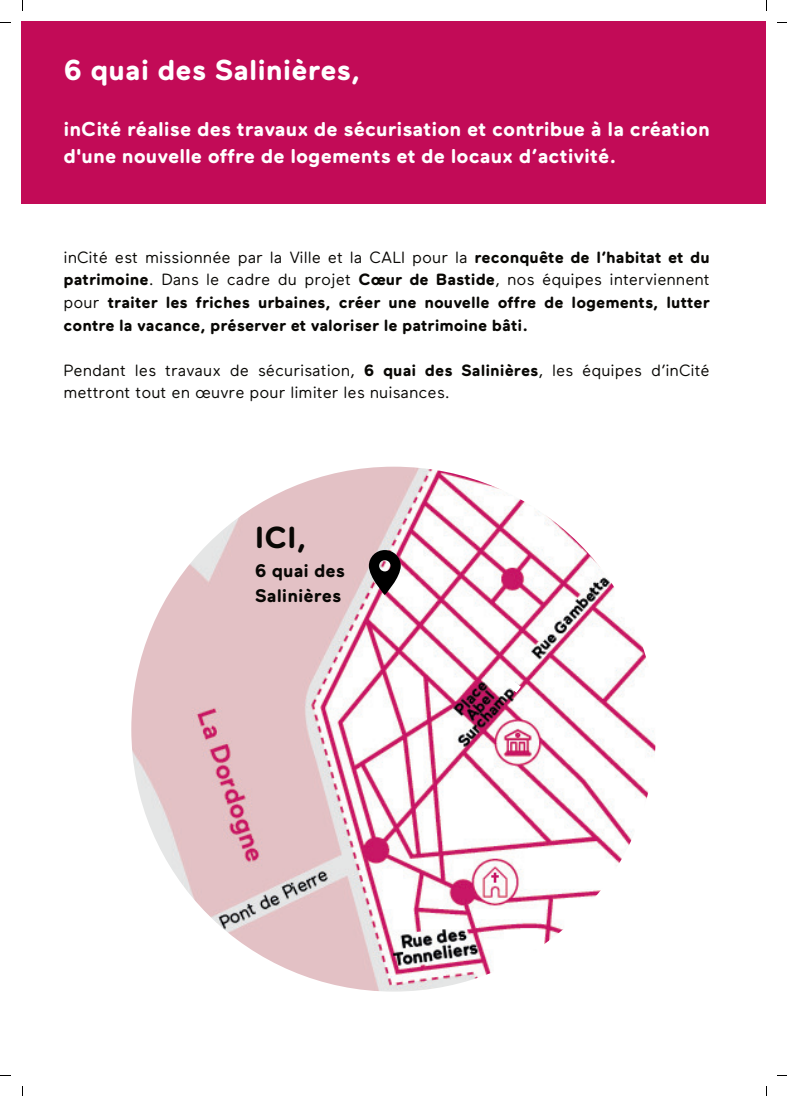
<style>
.page{position:relative;width:787px;height:1096px;background:#fff}
.page>*{position:absolute;margin:0;border:0;box-sizing:border-box;transform-origin:0 0}
.t1{font:700 30.25px "Maax Rounded";color:#080704}
.t2{font:700 28.75px "Maax Rounded";color:#fff}
.t3{font:700 20px/27.2px "Maax Rounded";color:#fff}
.t4{font:700 18.12px/25px "Maax Rounded";color:#080704}
.t5{font:700 16.25px/22.5px "Maax Rounded";color:#080704;text-align:justify}
.t6{font:16.25px/22.5px "Maax Rounded";color:#080704}
.s1{font-weight:400}
.s2{font-weight:700}
</style>
<div class="page">
<div style="left:22px;top:22px;width:744px;height:181px;background:#c20b57"></div>
<img style="left:131px;top:466px;width:525px;height:525px;border-radius:50%">
<svg style="left:369px;top:550px;width:32px;height:45px"></svg>
<svg style="left:505px;top:677px;width:16px;height:16px"></svg>
<h2 class="t2" style="left:64px;top:53px;width:299px">6 quai des Salinières,</h2>
<p class="t3" style="left:64px;top:115px;width:648px">inCité réalise des travaux de sécurisation et contribue à la création d'une nouvelle offre de logements et de locaux d’activité.</p>
<p class="t5" style="left:64px;top:246px;width:648px"><span class="s1">inCité est missionnée par la Ville et la CALI pour la</span> reconquête de l’habitat et du patrimoine<span class="s1">. Dans le cadre du projet</span> Cœur de Bastide<span class="s1">, nos équipes interviennent pour</span> traiter les friches urbaines, créer une nouvelle offre de logements, lutter contre la vacance, préserver et valoriser le patrimoine bâti.</p>
<p class="t6" style="left:64px;top:358px;width:648px">Pendant les travaux de sécurisation, <span class="s2">6 quai des Salinières</span>, les équipes d’inCité mettront tout en œuvre pour limiter les nuisances.</p>
<h1 class="t1" style="left:255px;top:518px;width:53px">ICI,</h1>
<p class="t4" style="left:255px;top:558px;width:92px">6 quai des<br>Salinières</p>
</div>
